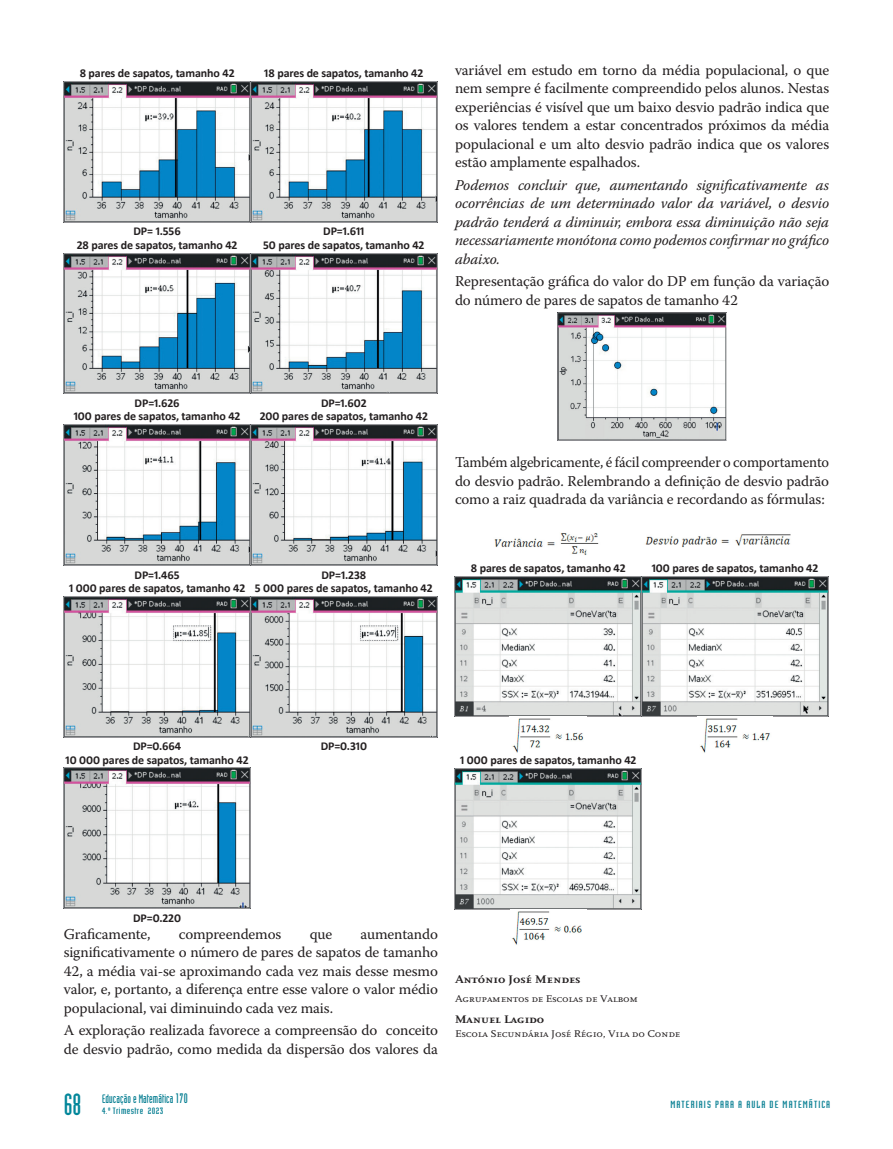
<style>
.page{position:relative;width:893px;height:1149px;background:#fff}
.page>*{position:absolute;margin:0;border:0;box-sizing:border-box;transform-origin:0 0}
.t1{font:30px "Industria LT Std Solid";color:#02869a}
.TEXTO_PRINCIPAL{font:15px/18.5px "Warnock Pro";letter-spacing:-.01em;color:#231f20;text-align:justify}
.TEXTO_PRINCIPAL-2{font:italic 15px/18.5px "Warnock Pro";letter-spacing:-.01em;color:#231f20;text-align:justify}
.TEXTO_PRINCIPAL-3{font:15px/18.5px "Warnock Pro";letter-spacing:-.01em;color:#231f20;text-align:justify;scale:.96 1}
.TEXTO_PRINCIPAL-4{font:700 12px "Calibri";letter-spacing:-.01em;color:#231f20}
.t2{font:12px "Industria LT Std Solid";letter-spacing:.01em;color:#047d91}
.AUTOR_ARTIGO_FINAL{font:700 11.55px "Scala Caps";color:#231f20;scale:1.12 1}
.AUTOR_ARTIGO_INSTITUIÇÃO{font:10.2px "Scala Caps";letter-spacing:-.02em;color:#231f20;scale:1.12 1}
.t3{font:10.2px "Industria LT Std Solid";letter-spacing:.08em;color:#047d91;scale:1.33 1}
.t4{font:9px "Industria LT Std Solid";letter-spacing:.03em;color:#047d91;scale:1.33 1}
.s1{font-size:13.5px}
</style>
<div class="page">
<img style="left:64px;top:81px;width:373px;height:141px">
<img style="left:64px;top:253px;width:373px;height:141px">
<img style="left:64px;top:424px;width:373px;height:141px">
<img style="left:64px;top:596px;width:373px;height:141px">
<img style="left:64px;top:767px;width:187px;height:141px">
<img style="left:557px;top:312px;width:170px;height:128px">
<img style="left:494px;top:533px;width:297px;height:22px">
<img style="left:455px;top:576px;width:374px;height:140px">
<img style="left:512px;top:718px;width:72px;height:35px">
<img style="left:700px;top:718px;width:70px;height:35px">
<img style="left:455px;top:768px;width:187px;height:141px">
<img style="left:511px;top:911px;width:71px;height:34px">
<p class="TEXTO_PRINCIPAL-4" style="left:80px;top:65px;width:156px">8 pares de sapatos, tamanho 42</p>
<p class="TEXTO_PRINCIPAL-4" style="left:264px;top:65px;width:161px">18 pares de sapatos, tamanho 42</p>
<p class="TEXTO_PRINCIPAL-4" style="left:134px;top:223px;width:49px">DP= 1.556</p>
<p class="TEXTO_PRINCIPAL-4" style="left:323px;top:223px;width:43px">DP=1.611</p>
<p class="TEXTO_PRINCIPAL-4" style="left:77px;top:236px;width:162px">28 pares de sapatos, tamanho 42</p>
<p class="TEXTO_PRINCIPAL-4" style="left:263px;top:236px;width:163px">50 pares de sapatos, tamanho 42</p>
<p class="TEXTO_PRINCIPAL" style="left:455px;top:60px;width:376px">variável em estudo em torno da média populacional, o que nem sempre é facilmente compreendido pelos alunos. Nestas experiências é visível que um baixo desvio padrão indica que os valores tendem a estar concentrados próximos da média populacional e um alto desvio padrão indica que os valores estão amplamente espalhados.</p>
<p class="TEXTO_PRINCIPAL-2" style="left:455px;top:175px;width:376px">Podemos concluir que, aumentando significativamente as ocorrências de um determinado valor da variável, o desvio padrão tenderá a diminuir, embora essa diminuição não seja necessariamente monótona como podemos confirmar no gráfico abaixo.</p>
<p class="TEXTO_PRINCIPAL" style="left:455px;top:272px;width:376px">Representação gráfica do valor do DP em função da variação do número de pares de sapatos de tamanho 42</p>
<p class="TEXTO_PRINCIPAL-4" style="left:135px;top:394px;width:46px">DP=1.626</p>
<p class="TEXTO_PRINCIPAL-4" style="left:321px;top:394px;width:47px">DP=1.602</p>
<p class="TEXTO_PRINCIPAL-4" style="left:74px;top:408px;width:168px">100 pares de sapatos, tamanho 42</p>
<p class="TEXTO_PRINCIPAL-4" style="left:260px;top:408px;width:170px">200 pares de sapatos, tamanho 42</p>
<p class="TEXTO_PRINCIPAL-4" style="left:135px;top:566px;width:47px">DP=1.465</p>
<p class="TEXTO_PRINCIPAL-4" style="left:322px;top:566px;width:46px">DP=1.238</p>
<p class="TEXTO_PRINCIPAL-4" style="left:69px;top:579px;width:178px">1 000 pares de sapatos, tamanho 42</p>
<p class="TEXTO_PRINCIPAL-4" style="left:255px;top:579px;width:179px">5 000 pares de sapatos, tamanho 42</p>
<p class="TEXTO_PRINCIPAL-3" style="left:455px;top:453px;width:391px">Também algebricamente, é fácil compreender o comportamento do desvio padrão. Relembrando a definição de desvio padrão como a raiz quadrada da variância e recordando as fórmulas:</p>
<p class="TEXTO_PRINCIPAL-4" style="left:471px;top:559px;width:156px">8 pares de sapatos, tamanho 42</p>
<p class="TEXTO_PRINCIPAL-4" style="left:652px;top:559px;width:168px">100 pares de sapatos, tamanho 42</p>
<p class="TEXTO_PRINCIPAL-4" style="left:133px;top:737px;width:50px">DP=0.664</p>
<p class="TEXTO_PRINCIPAL-4" style="left:321px;top:737px;width:48px">DP=0.310</p>
<p class="TEXTO_PRINCIPAL-4" style="left:66px;top:751px;width:185px">10 000 pares de sapatos, tamanho 42</p>
<p class="TEXTO_PRINCIPAL-4" style="left:460px;top:751px;width:178px">1 000 pares de sapatos, tamanho 42</p>
<p class="TEXTO_PRINCIPAL-4" style="left:133px;top:909px;width:49px">DP=0.220</p>
<p class="TEXTO_PRINCIPAL" style="left:64px;top:924px;width:88px">Graficamente,</p>
<p class="TEXTO_PRINCIPAL" style="left:179px;top:924px;width:104px">compreendemos</p>
<p class="TEXTO_PRINCIPAL" style="left:310px;top:924px;width:24px">que</p>
<p class="TEXTO_PRINCIPAL" style="left:64px;top:924px;width:376px;text-indent:297px">aumentando significativamente o número de pares de sapatos de tamanho 42, a média vai-se aproximando cada vez mais desse mesmo valor, e, portanto, a diferença entre esse valore o valor médio populacional, vai diminuindo cada vez mais.</p>
<p class="TEXTO_PRINCIPAL" style="left:64px;top:1020px;width:376px">A exploração realizada favorece a compreensão do conceito de desvio padrão, como medida da dispersão dos valores da</p>
<h1 class="t1" style="left:64px;top:1087px;width:19px">68</h1>
<p class="t2" style="left:102px;top:1092px;width:87px">EDUCAÇÃO E MATEMÁTICA <span class="s1">170</span></p>
<p class="t4" style="left:102px;top:1105px;width:48px">4.º TRIMESTRE 2023</p>
<p class="AUTOR_ARTIGO_FINAL" style="left:455px;top:972px;width:114px">António José Mendes</p>
<p class="AUTOR_ARTIGO_INSTITUIÇÃO" style="left:455px;top:992px;width:165px">Agrupamentos de Escolas de Valbom</p>
<p class="AUTOR_ARTIGO_FINAL" style="left:455px;top:1011px;width:81px">Manuel Lagido</p>
<p class="AUTOR_ARTIGO_INSTITUIÇÃO" style="left:455px;top:1027px;width:203px">Escola Secundária José Régio, Vila do Conde</p>
<p class="t3" style="left:670px;top:1097px;width:122px">MATERIAIS PARA A AULA DE MATEMÁTICA</p>
</div>
